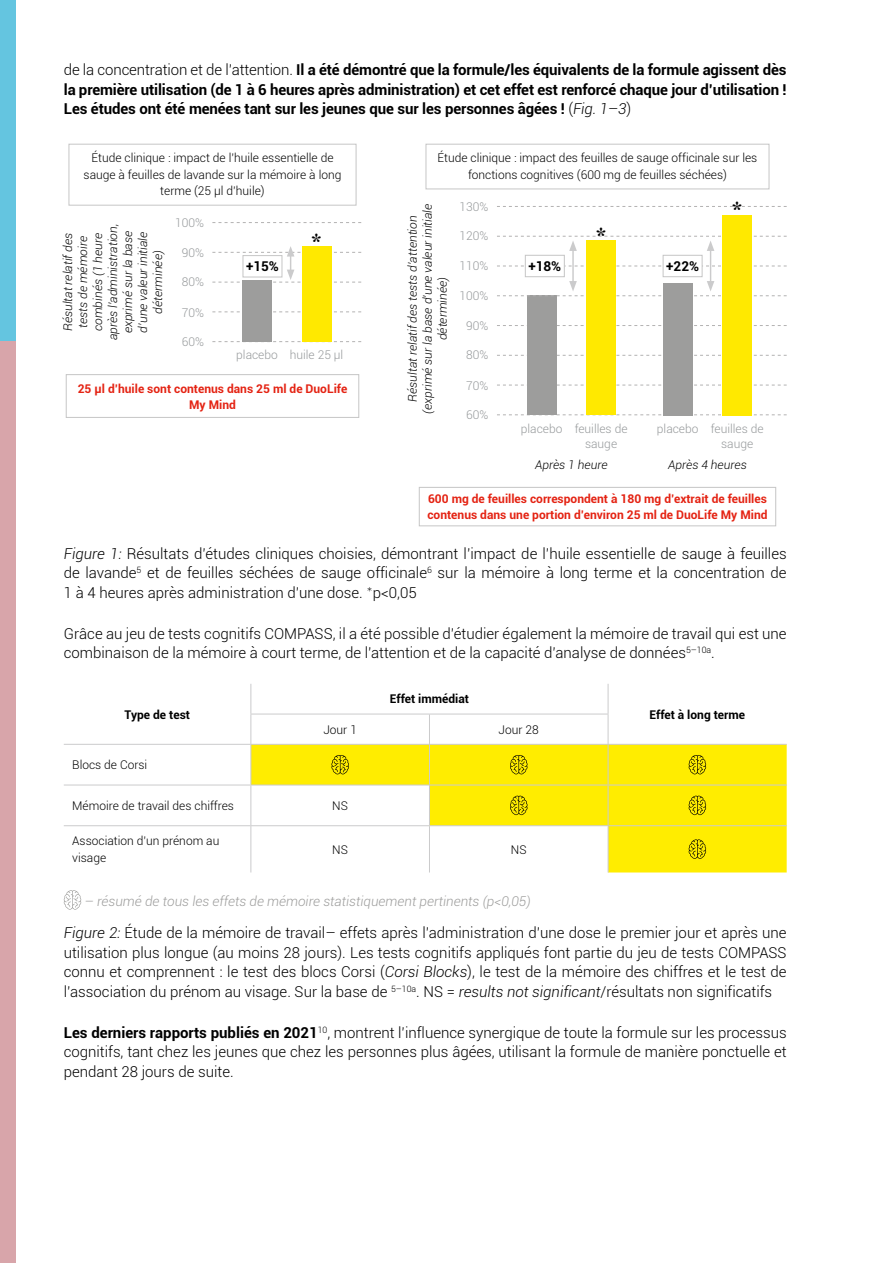
<style>
.page{position:relative;width:893px;height:1263px;background:#fff}
.page>*{position:absolute;margin:0;border:0;box-sizing:border-box;transform-origin:0 0}
.t1{font:700 22.5px "Times New Roman";color:#000}
.t2{font:300 15px/19.5px "Roboto";color:#000;text-align:justify}
.t3{font:700 15px/19.5px "Roboto";letter-spacing:-.01em;color:#000;text-align:justify}
.t4{font:italic 300 13.5px "Roboto";color:#9d9d9c}
.t5{font:700 13.5px "Roboto";color:#000}
.t6{font:300 12px/16.5px "Roboto";color:#000;text-align:center}
.t7{font:italic 300 12px/15px "Roboto";color:#000;text-align:center}
.t8{font:700 12px/16.5px "Roboto";color:#e42313;text-align:center}
.t9{font:300 12px/15px "Roboto";color:#96999b}
.t10{font:700 12px "Roboto";color:#000}
.s1{font-weight:300}
.s2{font-weight:300;font-style:italic}
.s3{font-style:italic}
.s4{font-family:"Lato"}
.s5{font-weight:700}
</style>
<div class="page">
<div style="left:0;top:340px;width:16px;height:923px;background:#d8a5aa"></div>
<div style="left:0;top:0;width:16px;height:340px;background:#64c5e0"></div>
<svg style="left:251px;top:745px;width:536px;height:127px;fill:#ffed00"></svg>
<hr style="left:250px;top:714px;width:1px;height:30px;background:#cbcbcc">
<hr style="left:429px;top:714px;width:1px;height:30px;background:#cbcbcc">
<hr style="left:64px;top:744px;width:187px;height:1px;background:#cbcbcc">
<hr style="left:251px;top:744px;width:178px;height:1px;background:#cbcbcc">
<hr style="left:250px;top:745px;width:1px;height:40px;background:#cbcbcc">
<hr style="left:429px;top:744px;width:179px;height:1px;background:#cbcbcc">
<hr style="left:429px;top:745px;width:1px;height:40px;background:#cbcbcc">
<hr style="left:608px;top:744px;width:179px;height:1px;background:#cbcbcc">
<hr style="left:250px;top:785px;width:1px;height:40px;background:#cbcbcc">
<hr style="left:429px;top:785px;width:1px;height:40px;background:#cbcbcc">
<hr style="left:64px;top:825px;width:187px;height:1px;background:#cbcbcc">
<hr style="left:251px;top:825px;width:178px;height:1px;background:#cbcbcc">
<hr style="left:250px;top:826px;width:1px;height:46px;background:#cbcbcc">
<hr style="left:429px;top:825px;width:179px;height:1px;background:#cbcbcc">
<hr style="left:429px;top:826px;width:1px;height:46px;background:#cbcbcc">
<hr style="left:608px;top:825px;width:179px;height:1px;background:#cbcbcc">
<hr style="left:250px;top:684px;width:1px;height:30px;background:#cbcbcc">
<hr style="left:250px;top:714px;width:179px;height:1px;background:#cbcbcc">
<hr style="left:429px;top:714px;width:179px;height:1px;background:#cbcbcc">
<hr style="left:64px;top:785px;width:187px;height:1px;background:#cbcbcc">
<hr style="left:251px;top:785px;width:178px;height:1px;background:#cbcbcc">
<hr style="left:429px;top:785px;width:179px;height:1px;background:#cbcbcc">
<hr style="left:608px;top:785px;width:179px;height:1px;background:#cbcbcc">
<hr style="left:608px;top:684px;width:1px;height:30px;background:#cbcbcc">
<hr style="left:608px;top:714px;width:1px;height:30px;background:#cbcbcc">
<hr style="left:608px;top:745px;width:1px;height:40px;background:#cbcbcc">
<hr style="left:608px;top:785px;width:1px;height:40px;background:#cbcbcc">
<hr style="left:608px;top:826px;width:1px;height:46px;background:#cbcbcc">
<svg style="left:331px;top:755px;width:18px;height:19px"></svg>
<svg style="left:510px;top:755px;width:17px;height:19px"></svg>
<svg style="left:689px;top:755px;width:17px;height:19px"></svg>
<svg style="left:510px;top:796px;width:17px;height:19px"></svg>
<svg style="left:689px;top:796px;width:17px;height:19px"></svg>
<svg style="left:689px;top:839px;width:17px;height:20px"></svg>
<svg style="left:64px;top:890px;width:17px;height:20px"></svg>
<div style="left:69px;top:144px;width:287px;height:62px;background:#fff;border:1px solid #c6c6c6"></div>
<div style="left:66px;top:374px;width:293px;height:44px;background:#fff;border:1px solid #c6c6c6"></div>
<svg style="left:212px;top:311px;width:149px;height:1px"></svg>
<svg style="left:212px;top:341px;width:149px;height:1px"></svg>
<svg style="left:212px;top:246px;width:149px;height:37px"></svg>
<div style="left:242px;top:280px;width:30px;height:62px;background:#9d9d9c"></div>
<div style="left:302px;top:246px;width:29px;height:96px;background:#ffe900"></div>
<svg style="left:212px;top:222px;width:149px;height:1px"></svg>
<div style="left:243px;top:255px;width:39px;height:22px;background:#fff;border:1px solid #c6c6c6"></div>
<div style="left:419px;top:487px;width:357px;height:39px;background:#fff;border:1px solid #c6c6c6"></div>
<div style="left:426px;top:144px;width:343px;height:45px;background:#fff;border:1px solid #c6c6c6"></div>
<svg style="left:497px;top:385px;width:290px;height:1px"></svg>
<svg style="left:497px;top:414px;width:290px;height:1px"></svg>
<svg style="left:497px;top:325px;width:290px;height:1px"></svg>
<svg style="left:497px;top:355px;width:290px;height:1px"></svg>
<div style="left:527px;top:296px;width:29px;height:119px;background:#9d9d9c"></div>
<hr style="left:572px;top:249px;width:2px;height:34px;background:#cbcbcc">
<svg style="left:497px;top:266px;width:290px;height:1px"></svg>
<div style="left:586px;top:240px;width:30px;height:175px;background:#ffe900"></div>
<div style="left:663px;top:283px;width:30px;height:132px;background:#9d9d9c"></div>
<svg style="left:497px;top:206px;width:290px;height:1px"></svg>
<div style="left:722px;top:215px;width:30px;height:200px;background:#ffe900"></div>
<hr style="left:710px;top:249px;width:1px;height:34px;background:#cbcbcc">
<svg style="left:497px;top:281px;width:290px;height:15px"></svg>
<svg style="left:497px;top:236px;width:290px;height:15px"></svg>
<div style="left:525px;top:255px;width:40px;height:22px;background:#fff;border:1px solid #c6c6c6"></div>
<div style="left:663px;top:255px;width:39px;height:22px;background:#fff;border:1px solid #c6c6c6"></div>
<p class="t3" style="left:64px;top:59px;width:724px"><span class="s1">de la concentration et de l’attention.</span> Il a été démontré que la formule/les équivalents de la formule agissent dès la première utilisation (de 1 à 6 heures après administration) et cet effet est renforcé chaque jour d’utilisation !<br>Les études ont été menées tant sur les jeunes que sur les personnes âgées ! <span class="s1">(</span><span class="s2">Fig. 1–3</span><span class="s1">)</span></p>
<p class="t6" style="left:84px;top:149px;width:259px">Étude clinique : impact de l’huile essentielle de sauge à feuilles de lavande sur la mémoire à long terme (25 μl d’huile)</p>
<p class="t7" style="left:60px;top:340px;width:118px;rotate:-90deg">Résultat relatif des tests de mémoire combinés (1 heure après l’administration, exprimé sur la base d’une valeur initiale déterminée)</p>
<p class="t9" style="left:175px;top:215px;width:30px">100%</p>
<p class="t9" style="left:182px;top:245px;width:24px">90%</p>
<p class="t9" style="left:182px;top:274px;width:24px">80%</p>
<p class="t9" style="left:182px;top:304px;width:24px">70%</p>
<p class="t9" style="left:182px;top:333px;width:24px">60%</p>
<p class="t5" style="left:246px;top:257px;width:34px">+15%</p>
<h1 class="t1" style="left:311px;top:225px;width:13px">*</h1>
<p class="t9" style="left:236px;top:347px;width:109px">placebo huile 25 μl</p>
<p class="t8" style="left:78px;top:380px;width:271px">25 μl d’huile sont contenus dans 25 ml de DuoLife<br>My Mind</p>
<p class="t6" style="left:438px;top:149px;width:321px">Étude clinique : impact des feuilles de sauge officinale sur les fonctions cognitives (600 mg de feuilles séchées)</p>
<p class="t7" style="left:405px;top:414px;width:212px;rotate:-90deg">Résultat relatif des tests d’attention (exprimé sur la base d’une valeur initiale déterminée)</p>
<p class="t9" style="left:460px;top:199px;width:30px">130%</p>
<p class="t9" style="left:460px;top:228px;width:30px">120%</p>
<p class="t9" style="left:460px;top:258px;width:30px">110%</p>
<p class="t9" style="left:460px;top:288px;width:30px">100%</p>
<p class="t9" style="left:466px;top:318px;width:24px">90%</p>
<p class="t9" style="left:466px;top:347px;width:24px">80%</p>
<p class="t9" style="left:466px;top:377px;width:24px">70%</p>
<p class="t9" style="left:466px;top:407px;width:24px">60%</p>
<h1 class="t1" style="left:595px;top:219px;width:13px">*</h1>
<p class="t5" style="left:528px;top:256px;width:34px">+18%</p>
<p class="t5" style="left:666px;top:256px;width:34px">+22%</p>
<h1 class="t1" style="left:732px;top:194px;width:13px">*</h1>
<p class="t9" style="left:585px;top:420px;width:44px;text-indent:-64px">placebo feuilles de sauge</p>
<p class="t9" style="left:721px;top:420px;width:44px;text-indent:-64px">placebo feuilles de sauge</p>
<p class="t7" style="left:535px;top:456px;width:74px">Après 1 heure</p>
<p class="t7" style="left:668px;top:456px;width:80px">Après 4 heures</p>
<p class="t8" style="left:427px;top:490px;width:342px;text-align:left">600 mg de feuilles correspondent à 180 mg d’extrait de feuilles contenus dans une portion d’environ 25 ml de DuoLife My Mind</p>
<p class="t2" style="left:64px;top:543px;width:724px"><span class="s3">Figure 1:</span> Résultats d’études cliniques choisies, démontrant l’impact de l’huile essentielle de sauge à feuilles de lavande<sup>5</sup> et de feuilles séchées de sauge officinale<sup>6</sup> sur la mémoire à long terme et la concentration de 1 à 4 heures après administration d’une dose. <span class="s4">*</span>p&lt;0,05</p>
<p class="t2" style="left:64px;top:623px;width:724px">Grâce au jeu de tests cognitifs COMPASS, il a été possible d’étudier également la mémoire de travail qui est une combinaison de la mémoire à court terme, de l’attention et de la capacité d’analyse de données<sup>5–10a</sup>.</p>
<p class="t10" style="left:125px;top:706px;width:67px">Type de test</p>
<p class="t10" style="left:390px;top:691px;width:81px">Effet immédiat</p>
<p class="t6" style="left:323px;top:721px;width:35px">Jour 1</p>
<p class="t6" style="left:499px;top:721px;width:42px">Jour 28</p>
<p class="t10" style="left:650px;top:706px;width:97px">Effet à long terme</p>
<p class="t6" style="left:72px;top:756px;width:77px">Blocs de Corsi</p>
<p class="t6" style="left:72px;top:797px;width:163px">Mémoire de travail des chiffres</p>
<p class="t6" style="left:332px;top:797px;width:17px">NS</p>
<p class="t6" style="left:72px;top:832px;width:149px;text-align:left">Association d’un prénom au visage</p>
<p class="t6" style="left:332px;top:841px;width:17px">NS</p>
<p class="t6" style="left:511px;top:841px;width:17px">NS</p>
<p class="t4" style="left:84px;top:891px;width:448px">– résumé de tous les effets de mémoire statistiquement pertinents (p&lt;0,05)</p>
<p class="t2" style="left:64px;top:922px;width:724px"><span class="s3">Figure 2:</span> Étude de la mémoire de travail– effets après l’administration d’une dose le premier jour et après une utilisation plus longue (au moins 28 jours). Les tests cognitifs appliqués font partie du jeu de tests COMPASS connu et comprennent : le test des blocs Corsi (<span class="s3">Corsi Blocks</span>), le test de la mémoire des chiffres et le test de l’association du prénom au visage. Sur la base de <sup>5–10a</sup>. NS = <span class="s3">results not significant</span>/résultats non significatifs</p>
<p class="t2" style="left:64px;top:1022px;width:724px"><span class="s5">Les derniers rapports publiés en 2021</span><sup>10</sup>, montrent l’influence synergique de toute la formule sur les processus cognitifs, tant chez les jeunes que chez les personnes plus âgées, utilisant la formule de manière ponctuelle et pendant 28 jours de suite.</p>
</div>
